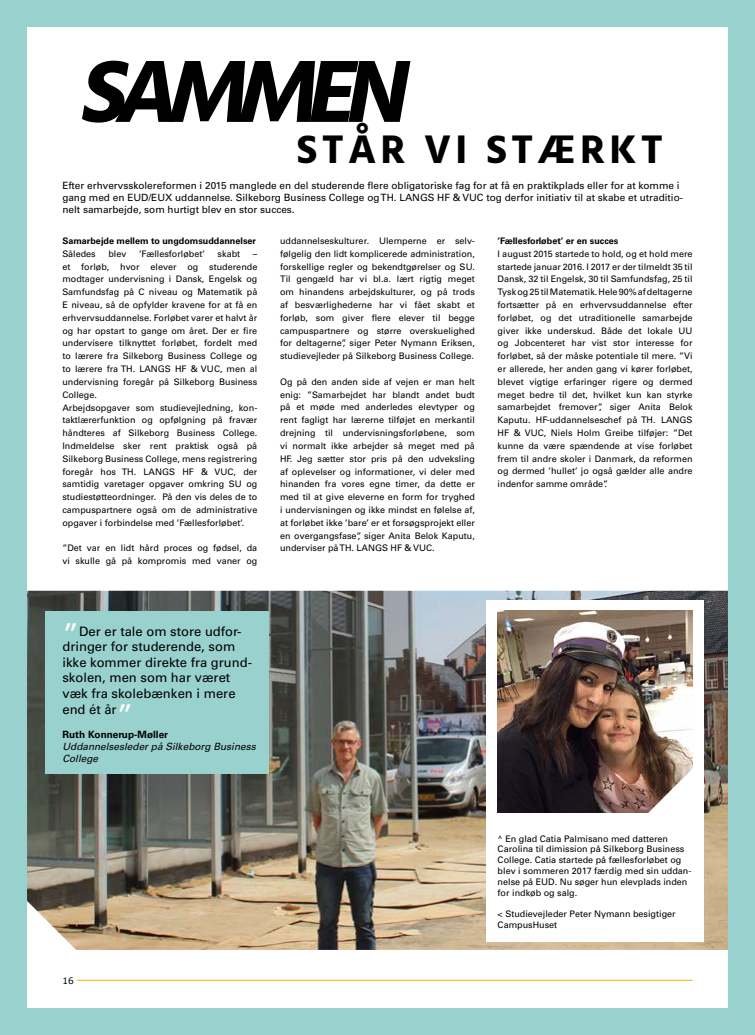
<style>
.page{position:relative;width:755px;height:1035px;background:#fff}
.page>*{position:absolute;margin:0;border:0;box-sizing:border-box;transform-origin:0 0}
.t1{font:italic 700 90.3px "Hind";color:#000}
.t2{font:700 40.9px "Hind";letter-spacing:.1em;color:#000}
.t3{font:30px "Univers LT Std";color:#fff}
.t4{font:13px/15.7px "Univers LT Std";color:#000}
.t5{font:10px/12px "Univers LT Std";color:#000}
.t6{font:italic 10px/12px "Univers LT Std";color:#000}
.t7{font:700 10px "Univers LT Std";color:#000}
.t8{font:9px/12.8px "Univers LT Std";color:#000;text-align:justify}
.t9{font:9px/10.8px "Univers";color:#000}
.t10{font:700 9px "Univers LT Std";color:#000}
.t11{font:9px "Verdana";color:#000}
</style>
<div class="page">
<hr style="left:77px;top:979px;width:615px;height:1px;background:#f9ae00">
<img style="left:28px;top:591px;width:698px;height:359px">
<svg style="left:28px;top:900px;width:53px;height:50px"></svg>
<div style="left:0;top:0;width:754px;height:1035px;border:27px solid #99d1cf"></div>
<div style="left:486px;top:600px;width:217px;height:341px;background:#fff"></div>
<img style="left:497px;top:611px;width:195px;height:202px">
<svg style="left:647px;top:768px;width:45px;height:45px"></svg>
<div style="left:0;top:0;width:754px;height:20px;background:#99d1cf"></div>
<div style="left:45px;top:611px;width:223px;height:162px;background:#99d1cf"></div>
<div style="left:0;top:0;width:11px;height:1035px;background:#99d1cf"></div>
<h1 class="t1" style="left:77px;top:38px;width:355px">SAMMEN</h1>
<h2 class="t2" style="left:296px;top:125px;width:368px">STÅR VI STÆRKT</h2>
<p class="t5" style="left:62px;top:179px;width:621px">Efter erhvervsskolereformen i 2015 manglede en del studerende flere obligatoriske fag for at få en praktikplads eller for at komme i gang med en EUD/EUX uddannelse. Silkeborg Business College og TH. LANGS HF &amp; VUC tog derfor initiativ til at skabe et utraditio&shy;nelt samarbejde, som hurtigt blev en stor succes.</p>
<p class="t10" style="left:62px;top:235px;width:195px">Samarbejde mellem to ungdomsuddannelser</p>
<p class="t8" style="left:62px;top:247px;width:35px">Således</p>
<p class="t8" style="left:108px;top:247px;width:20px">blev</p>
<p class="t8" style="left:139px;top:247px;width:67px">’Fællesforløbet’</p>
<p class="t8" style="left:217px;top:247px;width:24px">skabt</p>
<p class="t8" style="left:62px;top:247px;width:196px;text-align:left;text-indent:190px">– et forløb, hvor elever og studerende modtager undervisning i Dansk, Engelsk og Samfundsfag på C niveau og Matematik på E niveau, så de opfylder kravene for at få en erhvervsuddannelse. Forløbet varer et halvt år og har opstart to gange om året. Der er fire undervisere tilknyttet forløbet, fordelt med to lærere fra Silkeborg Business College og to lærere fra TH. LANGS HF &amp; VUC, men al undervisning foregår på Silkeborg Business College.<br>Arbejdsopgaver som studievejledning, kon&shy;taktlærerfunktion og opfølgning på fravær håndteres af Silkeborg Business College.<br>Indmeldelse sker rent praktisk også på Silkeborg Business College, mens registrering foregår hos TH. LANGS HF &amp; VUC, der samtidig varetager opgaver omkring SU og studiestøtteordninger. På den vis deles de to campuspartnere også om de administrative opgaver i forbindelse med ’Fællesforløbet’.</p>
<p class="t8" style="left:62px;top:542px;width:196px">”Det var en lidt hård proces og fødsel, da vi skulle gå på kompromis med vaner og</p>
<h3 class="t3" style="left:62px;top:616px;width:18px">”</h3>
<h3 class="t4" style="left:62px;top:623px;width:191px;text-indent:17px">Der er tale om store udfor&shy;dringer for studerende, som ikke kommer direkte fra grund&shy;skolen, men som har været væk fra skolebænken i mere end ét år</h3>
<h3 class="t3" style="left:117px;top:697px;width:18px">”</h3>
<p class="t7" style="left:62px;top:728px;width:107px">Ruth Konnerup-Møller</p>
<p class="t6" style="left:62px;top:740px;width:195px">Uddannelsesleder på Silkeborg Business<br>College</p>
<p class="t8" style="left:280px;top:234px;width:196px">uddannelseskulturer. Ulemperne er selv&shy;følgelig den lidt komplicerede administration, forskellige regler og bekendtgørelser og SU.<br>Til gengæld har vi bl.a. lært rigtig meget om hinandens arbejdskulturer, og på trods af besværlighederne har vi fået skabt et forløb, som giver flere elever til begge campuspartnere og større overskuelighed for deltagerne”, siger Peter Nymann Eriksen, studievejleder på Silkeborg Business College.</p>
<p class="t8" style="left:280px;top:375px;width:196px">Og på den anden side af vejen er man helt enig: ”Samarbejdet har blandt andet budt på et møde med anderledes elevtyper og rent fagligt har lærerne tilføjet en merkantil drejning til undervisningsforløbene, som vi normalt ikke arbejder så meget med på HF. Jeg sætter stor pris på den udveksling af oplevelser og informationer, vi deler med hinanden fra vores egne timer, da dette er med til at give eleverne en form for tryghed i undervisningen og ikke mindst en følelse af, at forløbet ikke ’bare’ er et forsøgsprojekt eller en overgangsfase”, siger Anita Belok Kaputu, underviser på TH. LANGS HF &amp; VUC.</p>
<p class="t10" style="left:497px;top:235px;width:122px">’Fællesforløbet’ er en succes</p>
<p class="t8" style="left:497px;top:247px;width:196px">I august 2015 startede to hold, og et hold mere startede januar 2016. I 2017 er der tilmeldt 35 til Dansk, 32 til Engelsk, 30 til Samfundsfag, 25 til Tysk og 25 til Matematik. Hele 90% af deltagerne fortsætter på en erhvervsuddannelse efter forløbet, og det utraditionelle samarbejde giver ikke underskud. Både det lokale UU og Jobcenteret har vist stor interesse for forløbet, så der måske potentiale til mere. ”Vi er allerede, her anden gang vi kører forløbet, blevet vigtige erfaringer rigere og dermed meget bedre til det, hvilket kun kan styrke samarbejdet fremover”, siger Anita Belok Kaputu. HF-uddannelseschef på TH. LANGS HF &amp; VUC, Niels Holm Greibe tilføjer: ”Det kunne da være spændende at vise forløbet frem til andre skoler i Danmark, da reformen og dermed ’hullet’ jo også gælder alle andre indenfor samme område”.</p>
<p class="t11" style="left:62px;top:974px;width:13px">16</p>
<p class="t9" style="left:497px;top:833px;width:195px">^ En glad Catia Palmisano med datteren Carolina til dimission på Silkeborg Business College. Catia startede på fællesforløbet og blev i sommeren 2017 færdig med sin uddan&shy;nelse på EUD. Nu søger hun elevplads inden for indkøb og salg.</p>
<p class="t9" style="left:497px;top:908px;width:179px">&lt; Studievejleder Peter Nymann besigtiger<br>CampusHuset</p>
</div>
